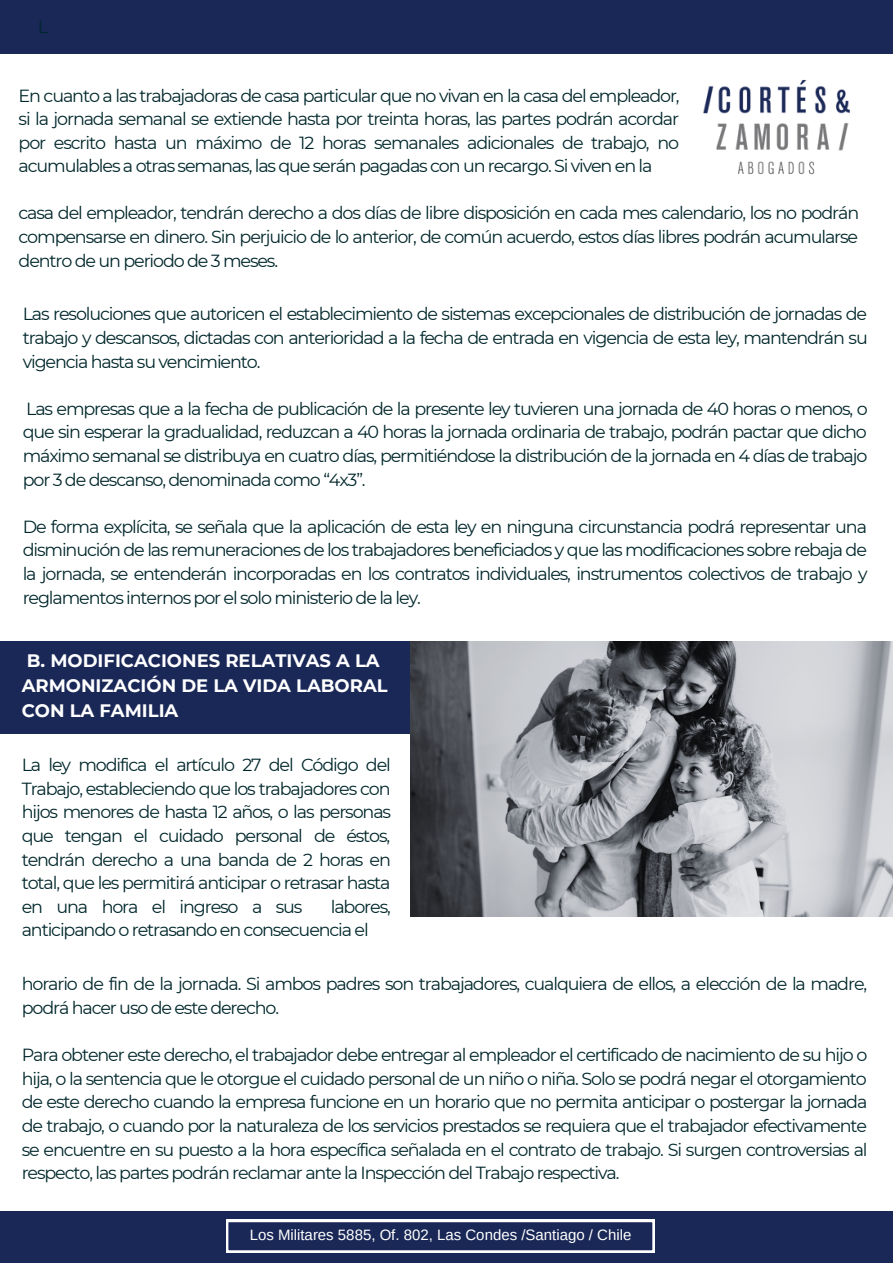
<style>
.page{position:relative;width:893px;height:1264px;background:#fff}
.page>*{position:absolute;margin:0;border:0;box-sizing:border-box;transform-origin:0 0}
.t1{font:700 18px/24.8px "Montserrat";color:#fff}
.t2{font:17.55px/23.5px "Montserrat";letter-spacing:-.065em;color:#00272b;text-align:justify}
.t3{font:15px "Arimo";color:#fff}
</style>
<div class="page">
<div style="left:0;top:0;width:892px;height:54px;background:#1a2857"></div>
<div style="left:0;top:1211px;width:892px;height:51px;background:#1a2857"></div>
<svg style="left:226px;top:1219px;width:428px;height:33px"></svg>
<div style="left:0;top:642px;width:455px;height:91px;background:#1a2857"></div>
<img style="left:410px;top:641px;width:482px;height:275px">
<img style="left:703px;top:79px;width:147px;height:96px">
<p class="t2" style="left:38px;top:15px;width:12px">L</p>
<p class="t2" style="left:19px;top:83px;width:662px">En cuanto a las trabajadoras de casa particular que no vivan en la casa del empleador, si la jornada semanal se extiende hasta por treinta horas, las partes podrán acordar por escrito hasta un máximo de 12 horas semanales adicionales de trabajo, no acumulables a otras semanas, las que serán pagadas con un recargo. Si viven en la</p>
<p class="t2" style="left:19px;top:201px;width:842px">casa del empleador, tendrán derecho a dos días de libre disposición en cada mes calendario, los no podrán compensarse en dinero. Sin perjuicio de lo anterior, de común acuerdo, estos días libres podrán acumularse dentro de un periodo de 3 meses.</p>
<p class="t2" style="left:23px;top:302px;width:846px">Las resoluciones que autoricen el establecimiento de sistemas excepcionales de distribución de jornadas de trabajo y descansos, dictadas con anterioridad a la fecha de entrada en vigencia de esta ley, mantendrán su vigencia hasta su vencimiento.</p>
<p class="t2" style="left:23px;top:397px;width:846px">Las empresas que a la fecha de publicación de la presente ley tuvieren una jornada de 40 horas o menos, o que sin esperar la gradualidad, reduzcan a 40 horas la jornada ordinaria de trabajo, podrán pactar que dicho máximo semanal se distribuya en cuatro días, permitiéndose la distribución de la jornada en 4 días de trabajo por 3 de descanso, denominada como “4x3”.</p>
<p class="t2" style="left:23px;top:515px;width:846px">De forma explícita, se señala que la aplicación de esta ley en ninguna circunstancia podrá representar una disminución de las remuneraciones de los trabajadores beneficiados y que las modificaciones sobre rebaja de la jornada, se entenderán incorporadas en los contratos individuales, instrumentos colectivos de trabajo y reglamentos internos por el solo ministerio de la ley.</p>
<p class="t1" style="left:22px;top:648px;width:367px">B. MODIFICACIONES RELATIVAS A LA<br>ARMONIZACIÓN DE LA VIDA LABORAL<br>CON LA FAMILIA</p>
<p class="t2" style="left:22px;top:753px;width:371px">La ley modifica el artículo 27 del Código del Trabajo, estableciendo que los trabajadores con hijos menores de hasta 12 años, o las personas que tengan el cuidado personal de éstos, tendrán derecho a una banda de 2 horas en total, que les permitirá anticipar o retrasar hasta en una hora el ingreso a sus</p>
<p class="t2" style="left:22px;top:894px;width:370px;text-indent:309px">labores, anticipando o retrasando en consecuencia el</p>
<p class="t2" style="left:22px;top:972px;width:846px">horario de fin de la jornada. Si ambos padres son trabajadores, cualquiera de ellos, a elección de la madre, podrá hacer uso de este derecho.</p>
<p class="t2" style="left:22px;top:1043px;width:847px">Para obtener este derecho, el trabajador debe entregar al empleador el certificado de nacimiento de su hijo o hija, o la sentencia que le otorgue el cuidado personal de un niño o niña. Solo se podrá negar el otorgamiento de este derecho cuando la empresa funcione en un horario que no permita anticipar o postergar la jornada de trabajo, o cuando por la naturaleza de los servicios prestados se requiera que el trabajador efectivamente se encuentre en su puesto a la hora específica señalada en el contrato de trabajo. Si surgen controversias al respecto, las partes podrán reclamar ante la Inspección del Trabajo respectiva.</p>
<p class="t3" style="left:250px;top:1226px;width:383px">Los Militares 5885, Of. 802, Las Condes /Santiago / Chile</p>
</div>
